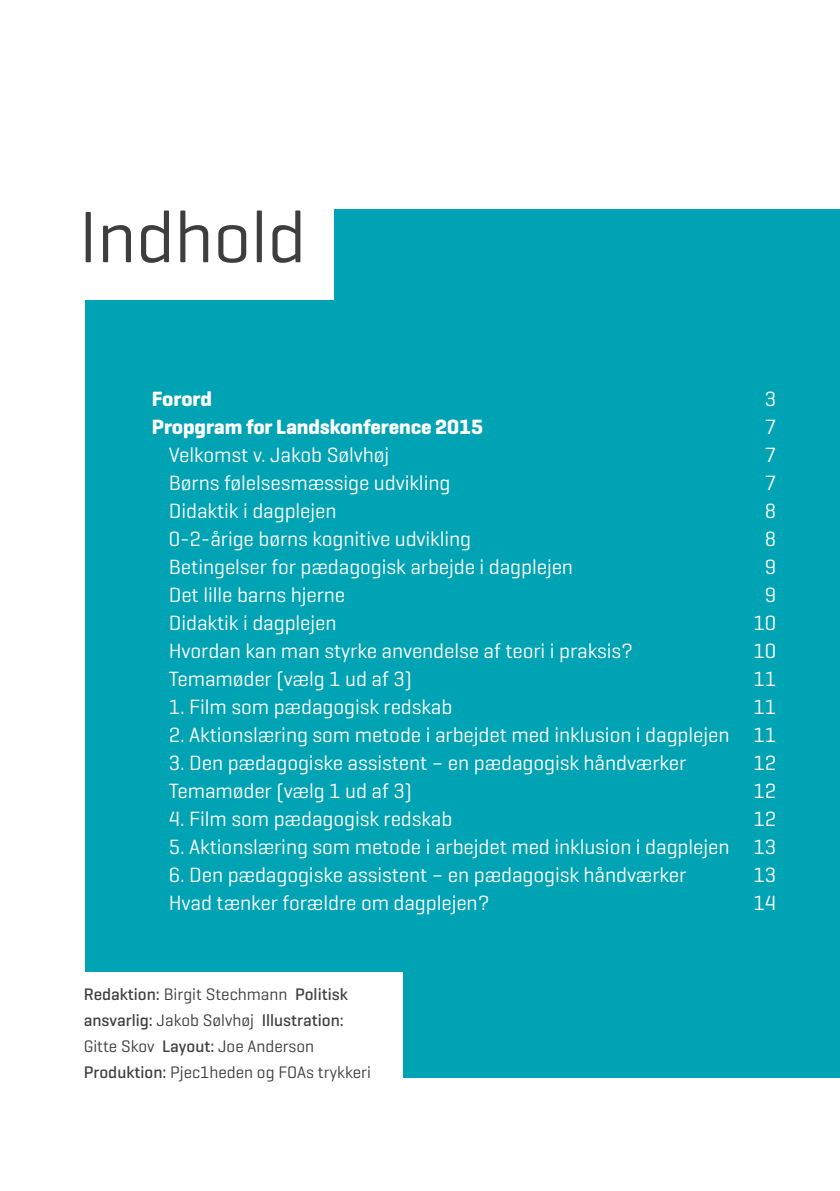
<style>
.page{position:relative;width:840px;height:1191px;background:#fff}
.page>*{position:absolute;margin:0;border:0;box-sizing:border-box;transform-origin:0 0}
.t1{font:74px "Geogrotesque";letter-spacing:-.005em;color:#3e3e3f}
.Indholdsfortegnelse{font:21px "Geogrotesque";letter-spacing:-.005em;color:#fff}
.Indholdsfortegnelse-2{font:700 21px "Geogrotesque";letter-spacing:-.005em;color:#fff}
.t2{font:17px/26px "Geogrotesque";color:#3e3e3f}
.s1{font-weight:500}
</style>
<div class="page">
<div style="left:85px;top:210px;width:754px;height:868px;background:#00a3b4"></div>
<div style="left:84px;top:972px;width:319px;height:219px;background:#fff"></div>
<div style="left:79px;top:207px;width:254px;height:93px;background:#fff"></div>
<p class="t1" style="left:79px;top:191px;width:229px">Indhold</p>
<p class="Indholdsfortegnelse-2" style="left:152px;top:385px;width:62px">Forord</p>
<p class="Indholdsfortegnelse" style="left:764px;top:385px;width:13px">3</p>
<p class="Indholdsfortegnelse-2" style="left:152px;top:413px;width:332px">Propgram for Landskonference 2015</p>
<p class="Indholdsfortegnelse" style="left:764px;top:413px;width:13px">7</p>
<p class="Indholdsfortegnelse" style="left:169px;top:441px;width:222px">Velkomst v. Jakob Sølvhøj</p>
<p class="Indholdsfortegnelse" style="left:764px;top:441px;width:13px">7</p>
<p class="Indholdsfortegnelse" style="left:169px;top:469px;width:283px">Børns følelsesmæssige udvikling</p>
<p class="Indholdsfortegnelse" style="left:764px;top:469px;width:13px">7</p>
<p class="Indholdsfortegnelse" style="left:169px;top:497px;width:169px">Didaktik i dagplejen</p>
<p class="Indholdsfortegnelse" style="left:764px;top:497px;width:13px">8</p>
<p class="Indholdsfortegnelse" style="left:169px;top:525px;width:304px">0-2-årige børns kognitive udvikling</p>
<p class="Indholdsfortegnelse" style="left:764px;top:525px;width:13px">8</p>
<p class="Indholdsfortegnelse" style="left:169px;top:553px;width:405px">Betingelser for pædagogisk arbejde i dagplejen</p>
<p class="Indholdsfortegnelse" style="left:764px;top:553px;width:13px">9</p>
<p class="Indholdsfortegnelse" style="left:169px;top:581px;width:178px">Det lille barns hjerne</p>
<p class="Indholdsfortegnelse" style="left:764px;top:581px;width:13px">9</p>
<p class="Indholdsfortegnelse" style="left:169px;top:609px;width:169px">Didaktik i dagplejen</p>
<p class="Indholdsfortegnelse" style="left:753px;top:609px;width:24px">10</p>
<p class="Indholdsfortegnelse" style="left:169px;top:637px;width:465px">Hvordan kan man styrke anvendelse af teori i praksis?</p>
<p class="Indholdsfortegnelse" style="left:753px;top:637px;width:24px">10</p>
<p class="Indholdsfortegnelse" style="left:169px;top:665px;width:244px">Temamøder (vælg 1 ud af 3)</p>
<p class="Indholdsfortegnelse" style="left:753px;top:665px;width:24px">11</p>
<p class="Indholdsfortegnelse" style="left:169px;top:693px;width:285px">1. Film som pædagogisk redskab</p>
<p class="Indholdsfortegnelse" style="left:753px;top:693px;width:24px">11</p>
<p class="Indholdsfortegnelse" style="left:169px;top:721px;width:608px">2. Aktionslæring som metode i arbejdet med inklusion i dagplejen 11</p>
<p class="Indholdsfortegnelse" style="left:169px;top:749px;width:519px">3. Den pædagogiske assistent – en pædagogisk håndværker</p>
<p class="Indholdsfortegnelse" style="left:753px;top:749px;width:24px">12</p>
<p class="Indholdsfortegnelse" style="left:169px;top:777px;width:244px">Temamøder (vælg 1 ud af 3)</p>
<p class="Indholdsfortegnelse" style="left:753px;top:777px;width:24px">12</p>
<p class="Indholdsfortegnelse" style="left:169px;top:805px;width:285px">4. Film som pædagogisk redskab</p>
<p class="Indholdsfortegnelse" style="left:753px;top:805px;width:24px">12</p>
<p class="Indholdsfortegnelse" style="left:169px;top:833px;width:608px">5. Aktionslæring som metode i arbejdet med inklusion i dagplejen 13</p>
<p class="Indholdsfortegnelse" style="left:169px;top:861px;width:519px">6. Den pædagogiske assistent – en pædagogisk håndværker</p>
<p class="Indholdsfortegnelse" style="left:753px;top:861px;width:24px">13</p>
<p class="Indholdsfortegnelse" style="left:169px;top:889px;width:322px">Hvad tænker forældre om dagplejen?</p>
<p class="Indholdsfortegnelse" style="left:753px;top:889px;width:24px">14</p>
<p class="t2" style="left:84px;top:980px;width:288px"><span class="s1">Redaktion:</span> Birgit Stechmann <span class="s1">Politisk ansvarlig:</span> Jakob Sølvhøj <span class="s1">Illustration:<br></span>Gitte Skov <span class="s1">Layout:</span> Joe Anderson <span class="s1">Produktion:</span> Pjec1heden og FOAs trykkeri</p>
</div>
